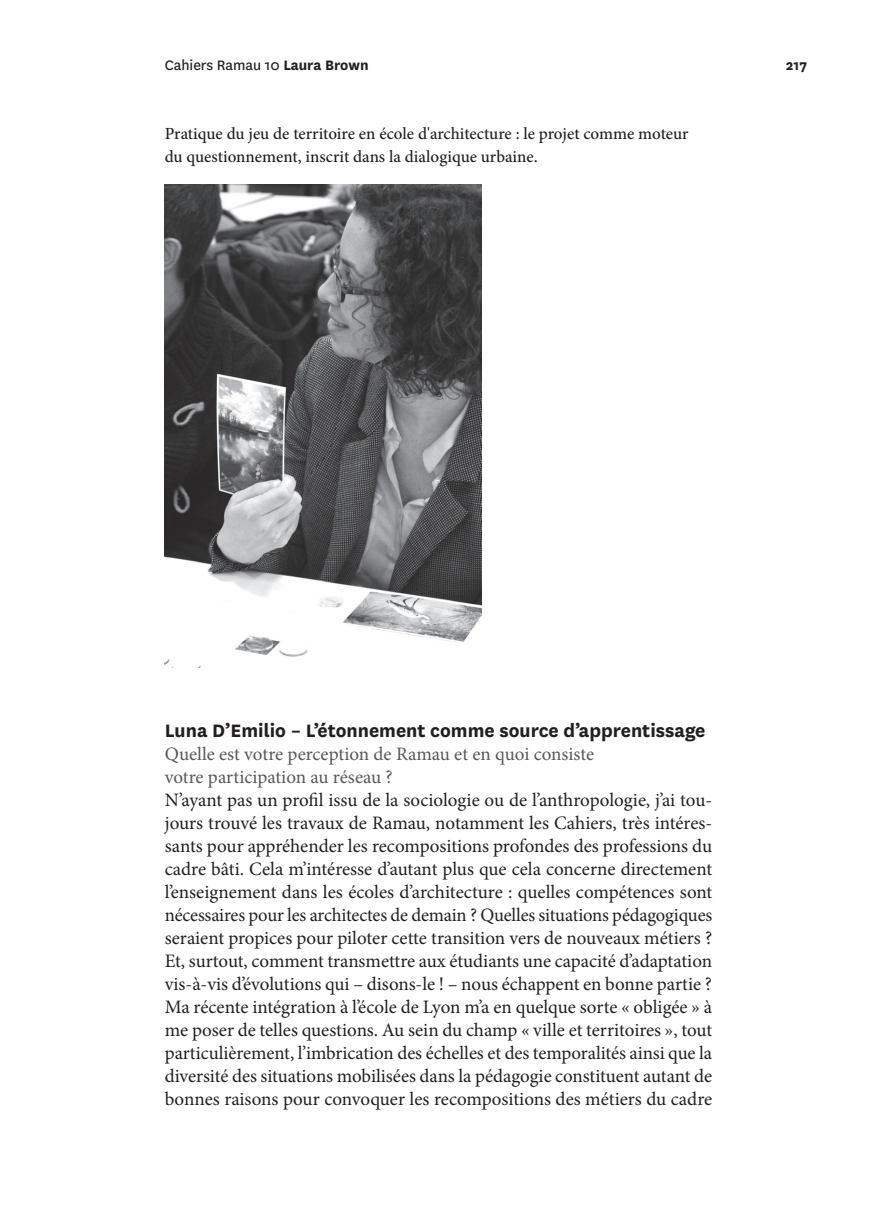
<style>
.page{position:relative;width:877px;height:1217px;background:#fff}
.page>*{position:absolute;margin:0;border:0;box-sizing:border-box;transform-origin:0 0}
.t1{font:700 21px "National";color:#231f20}
.t2{font:19px/23px "Minion Pro";color:#231f20;text-align:justify}
.t3{font:19px/23px "Minion Pro";color:#57585a}
.t4{font:500 17px/23px "Minion Pro";color:#231f20}
.t5{font:16px "National";color:#231f20}
.t6{font:700 16px "National";color:#231f20}
.s1{font-weight:700}
</style>
<div class="page">
<img style="left:165px;top:185px;width:316px;height:483px">
<p class="t5" style="left:165px;top:54px;width:205px">Cahiers Ramau 10 <span class="s1">Laura Brown</span></p>
<p class="t6" style="left:785px;top:53px;width:23px">217</p>
<p class="t4" style="left:165px;top:122px;width:525px">Pratique du jeu de territoire en école d'architecture : le projet comme moteur du questionnement, inscrit dans la dialogique urbaine.</p>
<p class="t1" style="left:165px;top:715px;width:542px">Luna D’Emilio – L’étonnement comme source d’apprentissage</p>
<p class="t3" style="left:165px;top:742px;width:431px">Quelle est votre perception de Ramau et en quoi consiste votre participation au réseau ?</p>
<p class="t2" style="left:165px;top:788px;width:549px">N’ayant pas un profil issu de la sociologie ou de l’anthropologie, j’ai tou&shy;jours trouvé les travaux de Ramau, notamment les Cahiers, très intéres&shy;sants pour appréhender les recompositions profondes des professions du cadre bâti. Cela m’intéresse d’autant plus que cela concerne directement l’enseignement dans les écoles d’architecture : quelles compétences sont nécessaires pour les architectes de demain ? Quelles situations pédagogiques seraient propices pour piloter cette transition vers de nouveaux métiers ?<br>Et, surtout, comment transmettre aux étudiants une capacité d’adaptation vis-à-vis d’évolutions qui – disons-le ! – nous échappent en bonne partie ?<br>Ma récente intégration à l’école de Lyon m’a en quelque sorte « obligée » à me poser de telles questions. Au sein du champ « ville et territoires », tout particulièrement, l’imbrication des échelles et des temporalités ainsi que la diversité des situations mobilisées dans la pédagogie constituent autant de bonnes raisons pour convoquer les recompositions des métiers du cadre</p>
</div>
